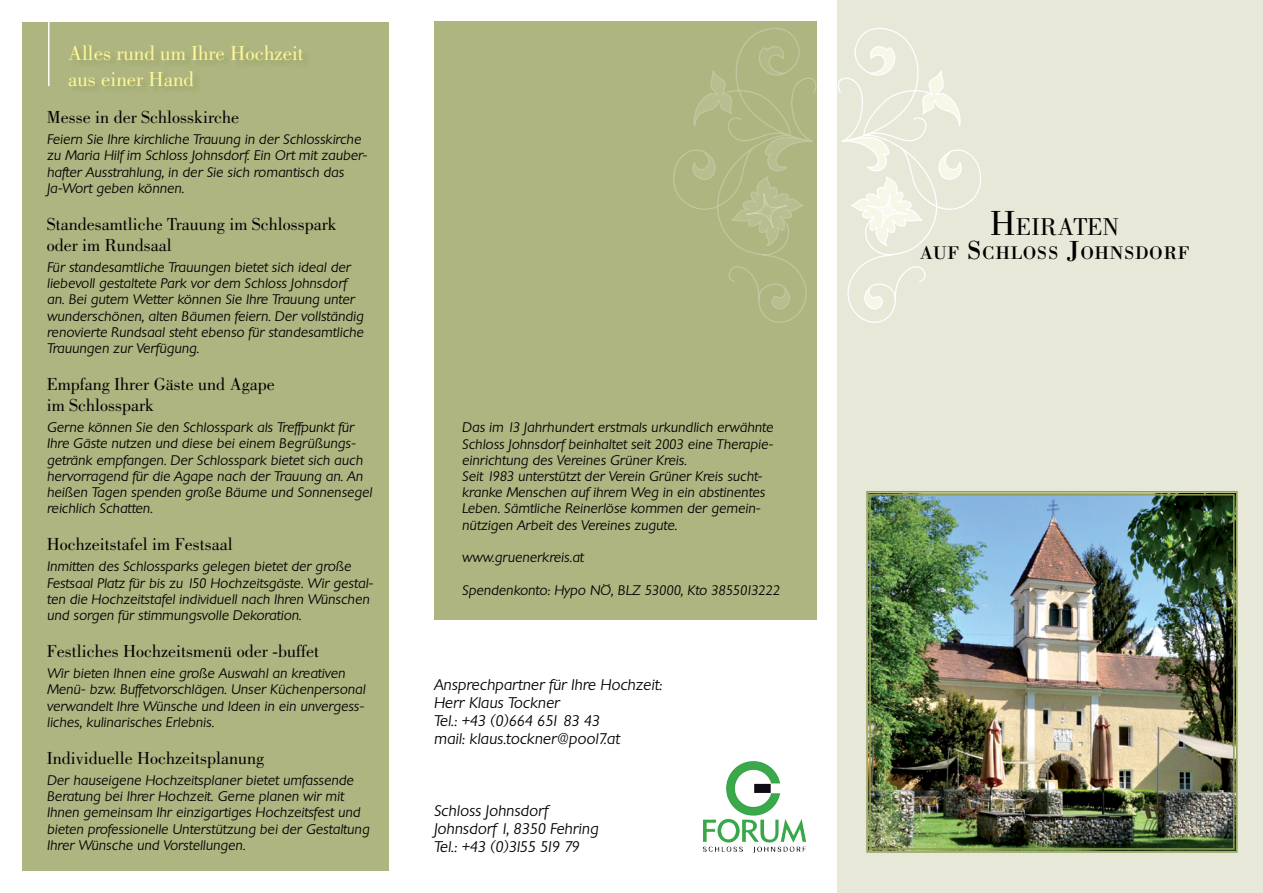
<style>
.page{position:relative;width:1263px;height:893px;background:#fff}
.page>*{position:absolute;margin:0;border:0;box-sizing:border-box;transform-origin:0 0}
.t1{font:25.2px "Bodoni Std";letter-spacing:.005em;color:#000}
.t2{font:21px/25.2px "Bodoni Std";color:#fff799}
.t3{font:18.9px "Bodoni Std";letter-spacing:.03em;color:#000}
.t4{font:18px/21px "Bodoni Std";color:#000}
.t5{font:300 15px/18px "Ichantilly";color:#000}
.t6{font:300 13.5px/16.2px "Ichantilly";color:#000}
.s1{font-size:36px}
.s2{font-size:27px}
</style>
<div class="page">
<div style="left:838px;top:0;width:425px;height:893px;background:#e8e8d9"></div>
<img style="left:866px;top:491px;width:372px;height:362px">
<div style="left:869px;top:494px;width:365px;height:356px;border:1px solid #909e55"></div>
<div style="left:22px;top:22px;width:366px;height:849px;background:#aeb581"></div>
<hr style="left:48px;top:21px;width:2px;height:65px;background:#fff">
<img style="left:726px;top:761px;width:26px;height:48px">
<div style="left:434px;top:21px;width:382px;height:599px;background:#aeb581"></div>
<svg style="left:673px;top:24px;width:144px;height:308px"></svg>
<svg style="left:688px;top:42px;width:125px;height:206px"></svg>
<svg style="left:837px;top:24px;width:144px;height:308px"></svg>
<svg style="left:841px;top:42px;width:125px;height:206px"></svg>
<h2 class="t2" style="left:68px;top:41px;width:237px">Alles rund um Ihre Hochzeit aus einer Hand</h2>
<h3 class="t4" style="left:47px;top:107px;width:194px">Messe in der Schlosskirche</h3>
<p class="t6" style="left:47px;top:131px;width:322px">Feiern Sie Ihre kirchliche Trauung in der Schlosskirche zu Maria Hilf im Schloss Johnsdorf. Ein Ort mit zauber&shy;hafter Ausstrahlung, in der Sie sich romantisch das Ja-Wort geben können.</p>
<h3 class="t4" style="left:47px;top:214px;width:292px">Standesamtliche Trauung im Schlosspark oder im Rundsaal</h3>
<p class="t6" style="left:47px;top:259px;width:318px">Für standesamtliche Trauungen bietet sich ideal der liebevoll gestaltete Park vor dem Schloss Johnsdorf an. Bei gutem Wetter können Sie Ihre Trauung unter wunderschönen, alten Bäumen feiern. Der vollständig renovierte Rundsaal steht ebenso für standesamtliche Trauungen zur Verfügung.</p>
<h3 class="t4" style="left:47px;top:374px;width:229px">Empfang Ihrer Gäste und Agape im Schlosspark</h3>
<p class="t6" style="left:47px;top:419px;width:327px">Gerne können Sie den Schlosspark als Treffpunkt für Ihre Gäste nutzen und diese bei einem Begrüßungs&shy;getränk empfangen. Der Schlosspark bietet sich auch hervorragend für die Agape nach der Trauung an. An heißen Tagen spenden große Bäume und Sonnensegel reichlich Schatten.</p>
<h3 class="t4" style="left:47px;top:534px;width:187px">Hochzeitstafel im Festsaal</h3>
<p class="t6" style="left:47px;top:559px;width:328px">Inmitten des Schlossparks gelegen bietet der große Festsaal Platz für bis zu 150 Hochzeitsgäste. Wir gestal&shy;ten die Hochzeitstafel individuell nach Ihren Wünschen und sorgen für stimmungsvolle Dekoration.</p>
<h3 class="t4" style="left:47px;top:641px;width:274px">Festliches Hochzeitsmenü oder -buffet</h3>
<p class="t6" style="left:47px;top:665px;width:320px">Wir bieten Ihnen eine große Auswahl an kreativen Menü- bzw. Buffetvorschlägen. Unser Küchenpersonal verwandelt Ihre Wünsche und Ideen in ein unvergess&shy;liches, kulinarisches Erlebnis.</p>
<h3 class="t4" style="left:47px;top:748px;width:219px">Individuelle Hochzeitsplanung</h3>
<p class="t6" style="left:47px;top:772px;width:324px">Der hauseigene Hochzeitsplaner bietet umfassende Beratung bei Ihrer Hochzeit. Gerne planen wir mit Ihnen gemeinsam Ihr einzigartiges Hochzeitsfest und bieten professionelle Unterstützung bei der Gestaltung Ihrer Wünsche und Vorstellungen.</p>
<p class="t6" style="left:462px;top:420px;width:313px">Das im 13 Jahrhundert erstmals urkundlich erwähnte Schloss Johnsdorf beinhaltet seit 2003 eine Therapie&shy;einrichtung des Vereines Grüner Kreis.<br>Seit 1983 unterstützt der Verein Grüner Kreis sucht&shy;kranke Menschen auf ihrem Weg in ein abstinentes Leben. Sämtliche Reinerlöse kommen der gemein&shy;nützigen Arbeit des Vereines zugute.</p>
<p class="t6" style="left:462px;top:549px;width:123px">www.gruenerkreis.at</p>
<p class="t6" style="left:462px;top:582px;width:319px">Spendenkonto: Hypo NÖ, BLZ 53000, Kto 3855013222</p>
<p class="t5" style="left:434px;top:676px;width:230px">Ansprechpartner für Ihre Hochzeit:<br>Herr Klaus Tockner<br>Tel.: +43 (0)664 651 83 43<br>mail: klaus.tockner@pool7.at</p>
<p class="t5" style="left:434px;top:802px;width:166px">Schloss Johnsdorf<br>Johnsdorf 1, 8350 Fehring<br>Tel.: +43 (0)3155 519 79</p>
<h1 class="t1" style="left:990px;top:212px;width:131px"><span class="s1">H</span>EIRATEN</h1>
<h3 class="t3" style="left:920px;top:241px;width:271px">AUF <span class="s2">S</span>CHLOSS <span class="s2">J</span>OHNSDORF</h3>
</div>
